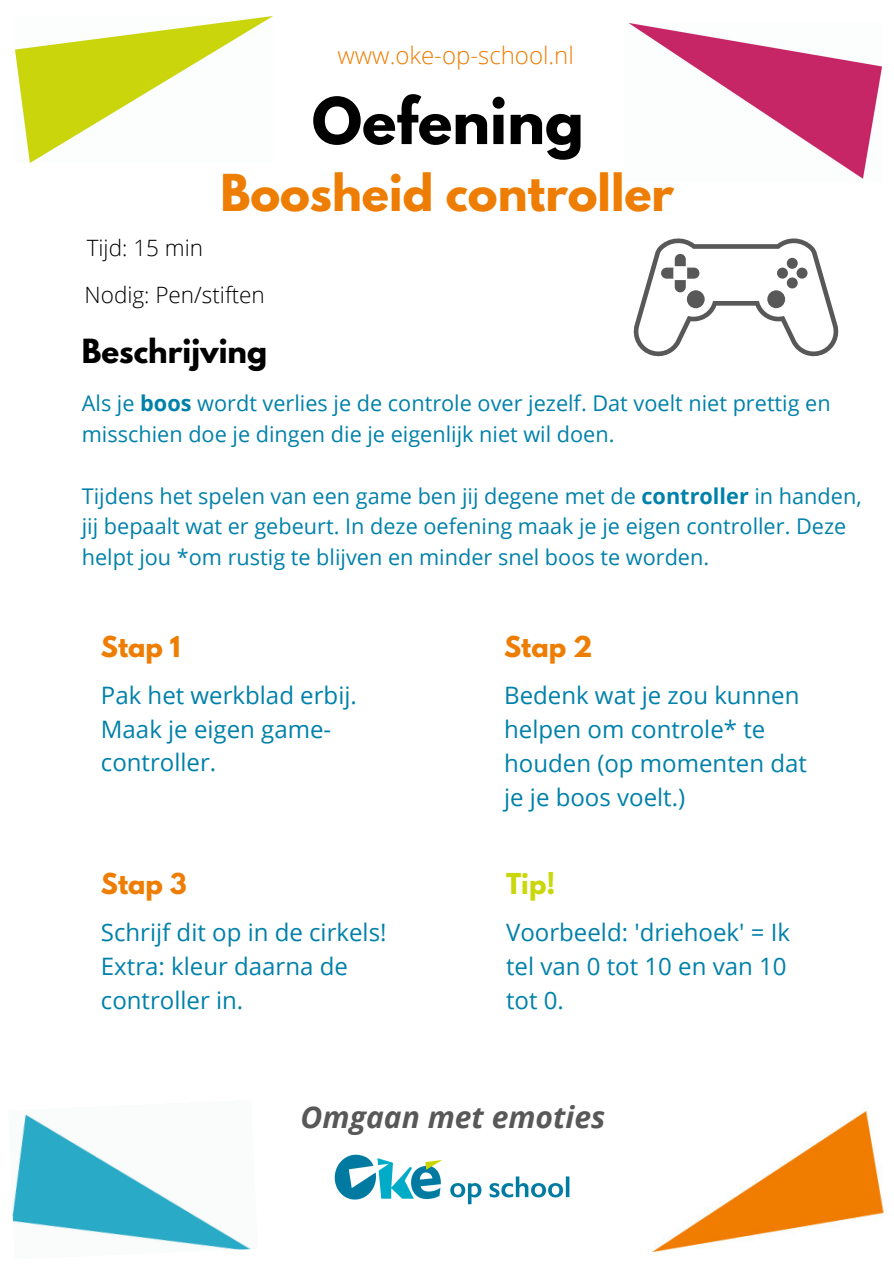
<style>
.page{position:relative;width:894px;height:1264px;background:#fff}
.page>*{position:absolute;margin:0;border:0;box-sizing:border-box;transform-origin:0 0}
.t1{font:700 57px "League Spartan";color:#000}
.t2{font:700 45px "League Spartan";color:#ee7d03}
.t3{font:italic 700 30px "Open Sans";color:#585858}
.t4{font:700 29.55px "League Spartan";color:#000}
.t5{font:700 25.5px "League Spartan";color:#ee7d03}
.t6{font:700 25.5px "League Spartan";color:#cad70a}
.t7{font:24px/33.8px "Open Sans";color:#0081aa}
.t8{font:300 24px "Open Sans";color:#ee7d03}
.t9{font:300 22.5px "Open Sans";color:#000}
.t10{font:21.6px/30.8px "Open Sans";color:#0081aa}
.s1{font-weight:700}
</style>
<div class="page">
<img style="left:653px;top:1108px;width:232px;height:143px">
<img style="left:16px;top:16px;width:256px;height:146px">
<img style="left:334px;top:1154px;width:236px;height:51px">
<img style="left:12px;top:1114px;width:239px;height:136px">
<img style="left:630px;top:24px;width:251px;height:155px">
<svg style="left:633px;top:238px;width:206px;height:119px"></svg>
<p class="t8" style="left:337px;top:38px;width:238px">www.oke-op-school.nl</p>
<p class="t1" style="left:312px;top:93px;width:273px">Oefening</p>
<p class="t2" style="left:220px;top:170px;width:455px">Boosheid controller</p>
<p class="t9" style="left:87px;top:232px;width:118px">Tijd: 15 min</p>
<p class="t9" style="left:84px;top:278px;width:182px">Nodig: Pen/stiften</p>
<p class="t4" style="left:82px;top:336px;width:187px">Beschrijving</p>
<p class="t10" style="left:82px;top:388px;width:750px">Als je <span class="s1">boos</span> wordt verlies je de controle over jezelf. Dat voelt niet prettig en misschien doe je dingen die je eigenlijk niet wil doen.</p>
<p class="t10" style="left:82px;top:480px;width:781px">Tijdens het spelen van een game ben jij degene met de <span class="s1">controller</span> in handen, jij bepaalt wat er gebeurt. In deze oefening maak je je eigen controller. Deze helpt jou *om rustig te blijven en minder snel boos te worden.</p>
<p class="t5" style="left:101px;top:634px;width:81px">Stap 1</p>
<p class="t7" style="left:101px;top:677px;width:257px">Pak het werkblad erbij.<br>Maak je eigen game&shy;controller.</p>
<p class="t5" style="left:101px;top:871px;width:87px">Stap 3</p>
<p class="t7" style="left:101px;top:915px;width:287px">Schrijf dit op in de cirkels!</p>
<p class="t7" style="left:101px;top:948px;width:248px">Extra: kleur daarna de controller in.</p>
<p class="t5" style="left:504px;top:634px;width:90px">Stap 2</p>
<p class="t7" style="left:504px;top:678px;width:304px">Bedenk wat je zou kunnen helpen om controle* te houden (op momenten dat je je boos voelt.)</p>
<p class="t6" style="left:506px;top:871px;width:51px">Tip!</p>
<p class="t7" style="left:506px;top:914px;width:285px">Voorbeeld: 'driehoek' = Ik tel van 0 tot 10 en van 10 tot 0.</p>
<p class="t3" style="left:300px;top:1095px;width:306px">Omgaan met emoties</p>
</div>
